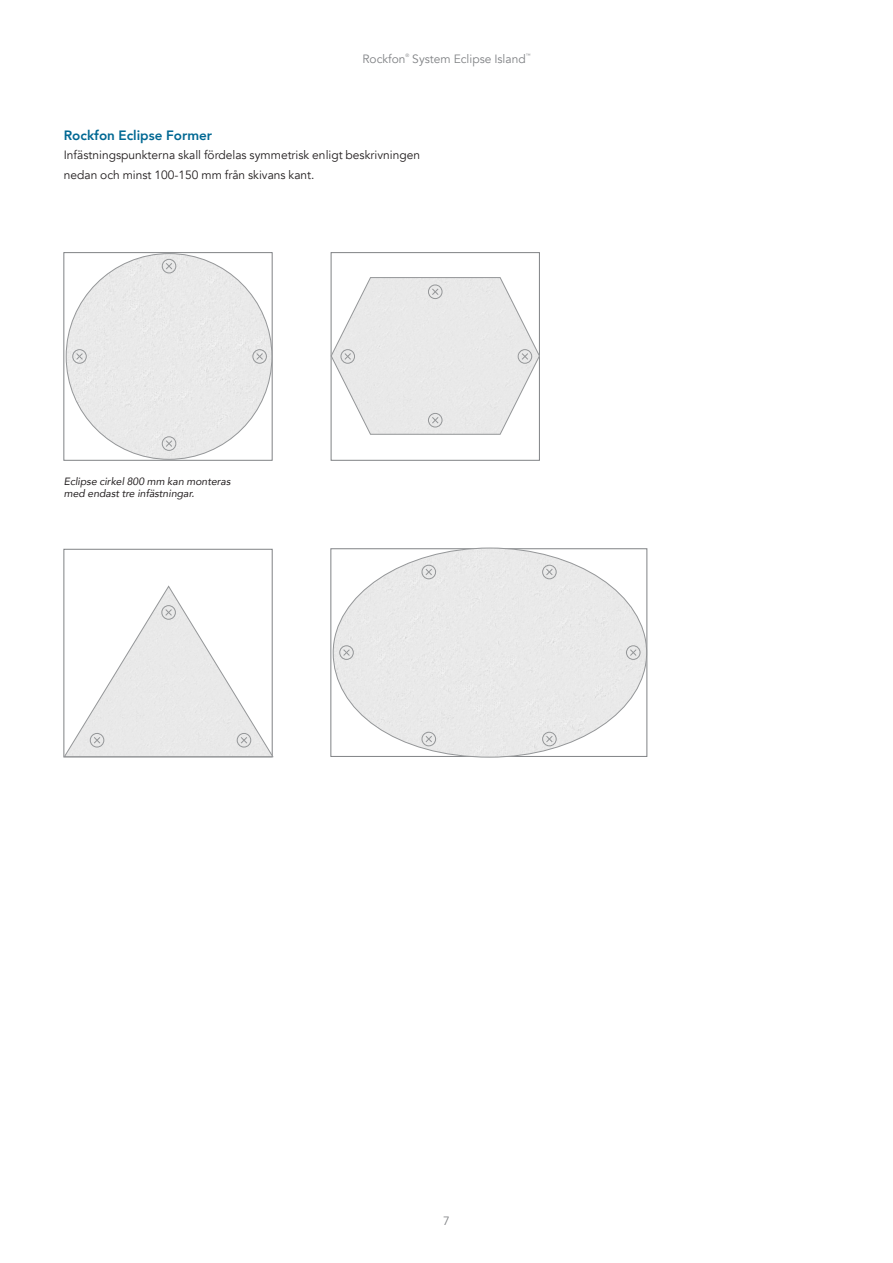
<style>
.page{position:relative;width:893px;height:1263px;background:#fff}
.page>*{position:absolute;margin:0;border:0;box-sizing:border-box;transform-origin:0 0}
.t1{font:800 13.5px "Avenir";color:#006893}
.t2{font:12px/19.5px "Avenir";color:#231f20}
.t3{font:12px "Avenir";color:#808285}
.t4{font:italic 10.5px/12.6px "Avenir";color:#231f20}
.t5{font:4.8px "Avenir";color:#808285}
</style>
<div class="page">
<div style="left:331px;top:252px;width:209px;height:208px;border:1px solid #808285"></div>
<svg style="left:330px;top:277px;width:210px;height:158px"></svg>
<div style="left:66px;top:254px;width:206px;height:205px;background:#e9e9e9;border-radius:103px"></div>
<div style="left:162px;top:259px;width:14px;height:14px;border:1px solid #949698;border-radius:50%"></div>
<svg style="left:165px;top:262px;width:8px;height:8px"></svg>
<div style="left:162px;top:436px;width:14px;height:15px;border:1px solid #949698;border-radius:50%"></div>
<svg style="left:165px;top:439px;width:8px;height:9px"></svg>
<div style="left:252px;top:349px;width:15px;height:15px;border:1px solid #949698;border-radius:50%"></div>
<svg style="left:255px;top:352px;width:9px;height:9px"></svg>
<div style="left:72px;top:349px;width:15px;height:15px;border:1px solid #949698;border-radius:50%"></div>
<svg style="left:75px;top:352px;width:9px;height:9px"></svg>
<img style="left:333px;top:548px;width:314px;height:209px">
<div style="left:421px;top:565px;width:15px;height:14px;border:1px solid #949698;border-radius:50%"></div>
<svg style="left:424px;top:568px;width:9px;height:8px"></svg>
<div style="left:339px;top:645px;width:15px;height:15px;border:1px solid #949698;border-radius:50%"></div>
<svg style="left:342px;top:648px;width:9px;height:9px"></svg>
<div style="left:626px;top:645px;width:14px;height:15px;border:1px solid #949698;border-radius:50%"></div>
<svg style="left:629px;top:648px;width:8px;height:9px"></svg>
<div style="left:421px;top:732px;width:15px;height:14px;border:1px solid #949698;border-radius:50%"></div>
<svg style="left:424px;top:735px;width:9px;height:8px"></svg>
<div style="left:542px;top:565px;width:15px;height:14px;border:1px solid #949698;border-radius:50%"></div>
<svg style="left:545px;top:568px;width:9px;height:8px"></svg>
<div style="left:542px;top:732px;width:15px;height:14px;border:1px solid #949698;border-radius:50%"></div>
<svg style="left:545px;top:735px;width:9px;height:8px"></svg>
<svg style="left:64px;top:585px;width:210px;height:172px"></svg>
<p class="t3" style="left:362px;top:52px;width:45px">Rockfon</p>
<p class="t5" style="left:406px;top:53px;width:5px">®</p>
<p class="t3" style="left:412px;top:52px;width:115px">System Eclipse Island</p>
<p class="t5" style="left:526px;top:53px;width:6px">™</p>
<p class="t1" style="left:64px;top:124px;width:150px">Rockfon Eclipse Former</p>
<p class="t2" style="left:64px;top:146px;width:358px">Infästningspunkterna skall fördelas symmetrisk enligt beskrivningen nedan och minst 100-150 mm från skivans kant.</p>
<p class="t4" style="left:64px;top:475px;width:168px">Eclipse cirkel 800 mm kan monteras med endast tre infästningar.</p>
<p class="t3" style="left:443px;top:1213px;width:8px">7</p>
</div>
